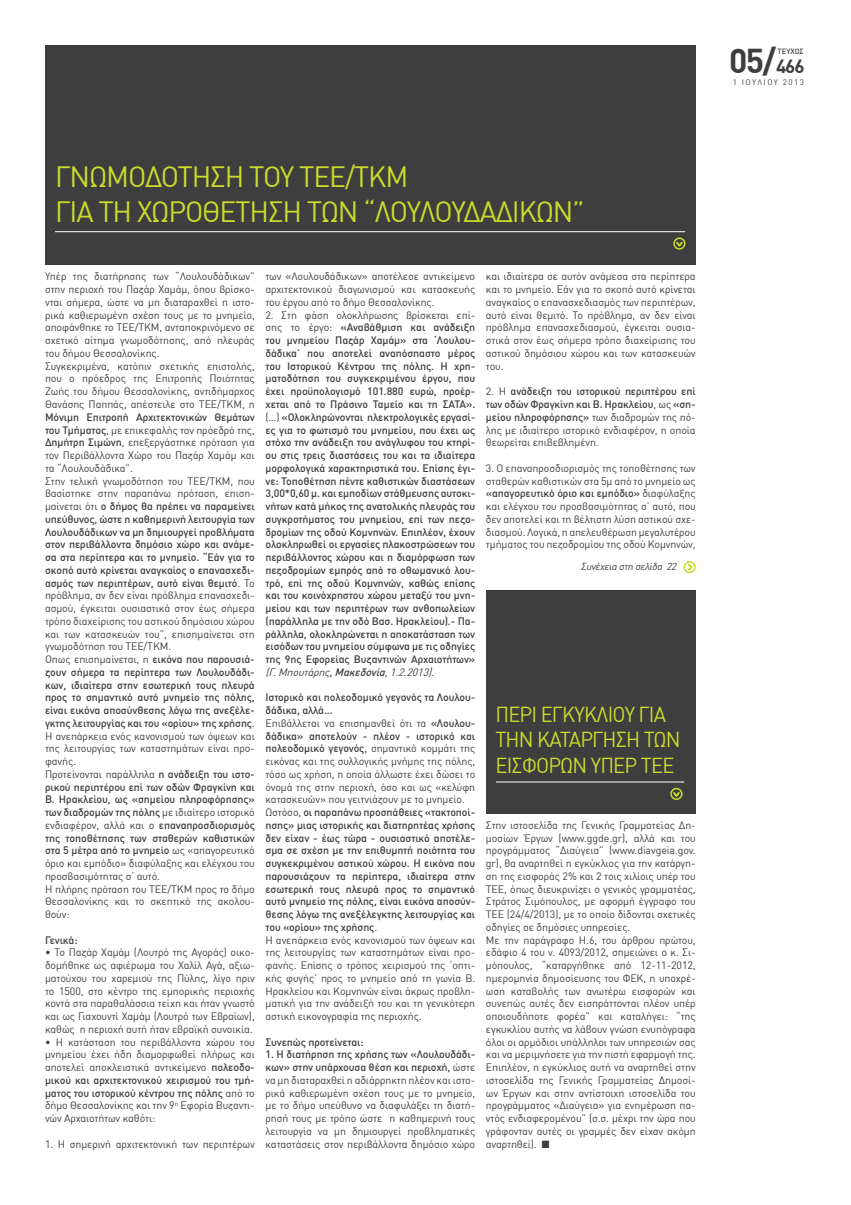
<style>
.page{position:relative;width:851px;height:1205px;background:#fff}
.page>*{position:absolute;margin:0;border:0;box-sizing:border-box;transform-origin:0 0}
.t1{font:700 33.75px "DIN Greek";color:#3e3e3f}
.t2{font:28.75px/34.5px "DIN Greek";letter-spacing:-.04em;color:#cadb2a}
.t3{font:21.25px/25.5px "DIN Greek";letter-spacing:-.04em;color:#cadb2a;scale:.95 1}
.t4{font:500 10.62px/12.8px "DIN Greek";letter-spacing:-.01em;color:#3e3e3f}
.t5{font:10.62px/12.8px "DIN Greek";letter-spacing:-.01em;color:#3e3e3f;text-align:justify}
.t6{font:italic 10px "DIN Greek";color:#3e3e3f}
.t7{font:8px "DIN Greek";letter-spacing:.18em;color:#3e3e3f}
.t8{font:500 7.5px "DIN Greek";color:#3e3e3f}
.s1{font-weight:400}
.s2{font-weight:500}
.s3{font-weight:400;font-style:italic}
.s4{font-style:italic}
.s5{font-size:18.75px}
</style>
<div class="page">
<svg style="left:686px;top:562px;width:8px;height:10px"></svg>
<div style="left:683px;top:561px;width:12px;height:12px;border:2px solid #cadb2a;border-radius:50%"></div>
<div style="left:486px;top:591px;width:209px;height:223px;background:#3e3e3f"></div>
<svg style="left:673px;top:792px;width:8px;height:7px"></svg>
<div style="left:670px;top:788px;width:12px;height:12px;border:2px solid #cadb2a;border-radius:50%"></div>
<hr style="left:496px;top:782px;width:188px;height:1px;background:#fff">
<div style="left:45px;top:45px;width:650px;height:220px;background:#3e3e3f"></div>
<svg style="left:676px;top:240px;width:8px;height:9px"></svg>
<div style="left:673px;top:237px;width:12px;height:13px;border:2px solid #cadb2a;border-radius:50%"></div>
<hr style="left:55px;top:231px;width:630px;height:1px;background:#fff">
<h2 class="t2" style="left:55px;top:160px;width:531px">ΓΝΩΜΟΔΟΤΗΣΗ ΤΟΥ ΤΕΕ/ΤΚΜ<br>ΓΙΑ ΤΗ ΧΩΡΟΘΕΤΗΣΗ ΤΩΝ “ΛΟΥΛΟΥΔΑΔΙΚΩΝ”</h2>
<p class="t5" style="left:45px;top:270px;width:211px;text-align:left">Υπέρ της διατήρησης των “Λουλουδάδικων” στην περιοχή του Παζάρ Χαμάμ, όπου βρίσκο&shy;νται σήμερα, ώστε να μη διαταραχθεί η ιστο&shy;ρικά καθιερωμένη σχέση τους με το μνημείο, αποφάνθηκε το ΤΕΕ/ΤΚΜ, ανταποκρινόμενο σε σχετικό αίτημα γνωμοδότησης, από πλευράς του δήμου Θεσσαλονίκης.<br>Συγκεκριμένα, κατόπιν σχετικής επιστολής, που ο πρόεδρος της Επιτροπής Ποιότητας Ζωής του δήμου Θεσσαλονίκης, αντιδήμαρχος Θανάσης Παππάς, απέστειλε στο ΤΕΕ/ΤΚΜ, η</p>
<p class="t4" style="left:45px;top:410px;width:211px">Μόνιμη Επιτροπή Αρχιτεκτονικών Θεμάτων του Τμήματος<span class="s1">, με επικεφαλής τον πρόεδρό της, </span>Δημήτρη Σιμώνη<span class="s1">, επεξεργάστηκε πρόταση για τον Περιβάλλοντα Χώρο του Παζάρ Χαμάμ και τα “Λουλουδάδικα”.<br>Στην τελική γνωμοδότηση του ΤΕΕ/ΤΚΜ, που βασίστηκε στην παραπάνω πρόταση, επιση&shy;μαίνεται ότι</span> ο δήμος θα πρέπει να παραμείνει υπεύθυνος, ώστε η καθημερινή λειτουργία των Λουλουδάδικων να μη δημιουργεί προβλήματα στον περιβάλλοντα δημόσιο χώρο και ανάμε&shy;σα στα περίπτερα και το μνημείο. “Εάν για το σκοπό αυτό κρίνεται αναγκαίος ο επανασχεδι&shy;ασμός των περιπτέρων, αυτό είναι θεμιτό<span class="s1">. Το πρόβλημα, αν δεν είναι πρόβλημα επανασχεδι&shy;ασμού, έγκειται ουσιαστικά στον έως σήμερα τρόπο διαχείρισης του αστικού δημόσιου χώρου και των κατασκευών του”, επισημαίνεται στη γνωμοδότηση του ΤΕΕ/ΤΚΜ.<br>Οπως επισημαίνεται, η</span> εικόνα που παρουσιά&shy;ζουν σήμερα τα περίπτερα των Λουλουδάδι&shy;κων, ιδιαίτερα στην εσωτερική τους πλευρά προς το σημαντικό αυτό μνημείο της πόλης, είναι εικόνα αποσύνθεσης λόγω της ανεξέλε&shy;γκτης λειτουργίας και του «ορίου» της χρήσης<span class="s1">.<br>Η ανεπάρκεια ενός κανονισμού των όψεων και της λειτουργίας των καταστημάτων είναι προ&shy;φανής.<br>Προτείνονται παράλληλα</span> η ανάδειξη του ιστο&shy;ρικού περιπτέρου επί των οδών Φραγκίνη και Β. Ηρακλείου, ως «σημείου πληροφόρησης» των διαδρομών της πόλης <span class="s1">με ιδιαίτερο ιστορικό ενδιαφέρον, αλλά και ο</span> επαναπροσδιορισμός της τοποθέτησης των σταθερών καθιστικών στα 5 μέτρα από το μνημείο <span class="s1">ως «απαγορευτικό όριο και εμπόδιο» διαφύλαξης και ελέγχου του προσβασιμότητας σ’ αυτό.<br>Η πλήρης πρόταση του ΤΕΕ/ΤΚΜ προς το δήμο Θεσσαλονίκης και το σκεπτικό της ακολου&shy;θούν:</span></p>
<p class="t4" style="left:45px;top:933px;width:34px">Γενικά:</p>
<p class="t5" style="left:45px;top:946px;width:211px">• Το Παζάρ Χαμάμ (Λουτρό της Αγοράς) οικο&shy;δομήθηκε ως αφιέρωμα τoυ Xαλίλ Aγά, αξιω&shy;ματούχου του χαρεμιού της Πύλης, λίγο πριν το 1500, στο κέντρο της εμπορικής περιοχής κοντά στα παραθαλάσσια τείχη και ήταν γνωστό και ως Γιαχουντί Χαμάμ (Λουτρό των Εβραίων), καθώς η περιοχή αυτή ήταν εβραϊκή συνοικία.</p>
<p class="t5" style="left:45px;top:1035px;width:211px">• Η κατάσταση του περιβάλλοντα χώρου του μνημείου έχει ήδη διαμορφωθεί πλήρως και αποτελεί αποκλειστικά αντικείμενο <span class="s2">πολεοδο&shy;μικού και αρχιτεκτονικού χειρισμού του τμή&shy;ματος του ιστορικού κέντρου της πόλης</span> από το δήμο Θεσσαλονίκης και την 9<sup>η</sup> Εφορία Βυζαντι&shy;νών Αρχαιοτήτων καθότι:</p>
<p class="t5" style="left:45px;top:1137px;width:211px">1. Η σημερινή αρχιτεκτονική των περιπτέρων</p>
<p class="t5" style="left:265px;top:270px;width:211px">των «Λουλουδάδικων» αποτέλεσε αντικείμενο αρχιτεκτονικού διαγωνισμού και κατασκευής του έργου από το δήμο Θεσσαλονίκης.</p>
<p class="t4" style="left:265px;top:308px;width:211px;text-align:justify"><span class="s1">2. Στη φάση ολοκλήρωσης βρίσκεται επί&shy;σης το έργο:</span> «Αναβάθμιση και ανάδειξη του μνημείου Παζάρ Χαμάμ» στα ‘Λουλου&shy;δάδικα’ που αποτελεί αναπόσπαστο μέρος του Ιστορικού Κέντρου της πόλης. Η χρη&shy;ματοδότηση του συγκεκριμένου έργου, που έχει προϋπολογισμό 101.880 ευρώ, προέρ&shy;χεται από το Πράσινο Ταμείο και τη ΣΑΤΑ». <span class="s1">(…)</span> «Ολοκληρώνονται ηλεκτρολογικές εργασί&shy;ες για το φωτισμό του μνημείου, που έχει ως στόχο την ανάδειξη του ανάγλυφου του κτηρί&shy;ου στις τρεις διαστάσεις του και τα ιδιαίτερα μορφολογικά χαρακτηριστικά του. Επίσης έγι&shy;νε: Τοποθέτηση πέντε καθιστικών διαστάσεων 3,00*0,60 μ. και εμποδίων στάθμευσης αυτοκι&shy;νήτων κατά μήκος της ανατολικής πλευράς του συγκροτήματος του μνημείου, επί των πεζο&shy;δρομίων της οδού Κομνηνών. Επιπλέον, έχουν ολοκληρωθεί οι εργασίες πλακοστρώσεων του περιβάλλοντος χώρου και η διαμόρφωση των πεζοδρομίων εμπρός από το οθωμανικό λου&shy;τρό, επί της οδού Κομνηνών, καθώς επίσης και του κοινόχρηστου χώρου μεταξύ του μνη&shy;μείου και των περιπτέρων των ανθοπωλείων (παράλληλα με την οδό Βασ. Ηρακλείου).- Πα&shy;ράλληλα, ολοκληρώνεται η αποκατάσταση των εισόδων του μνημείου σύμφωνα με τις οδηγίες της 9ης Εφορείας Βυζαντινών Αρχαιοτήτων» <span class="s3">(Γ.Μπουτάρης</span><span class="s4">,Μακεδονία</span><span class="s3">,1.2.2013).</span></p>
<p class="t4" style="left:265px;top:691px;width:211px">Ιστορικό και πολεοδομικό γεγονός τα Λουλου&shy;δάδικα, αλλά...<br><span class="s1">Επιβάλλεται να επισημανθεί ότι τα</span> «Λουλου&shy;δάδικα» αποτελούν - πλέον - ιστορικό και πολεοδομικό γεγονός<span class="s1">, σημαντικό κομμάτι της εικόνας και της συλλογικής μνήμης της πόλης, τόσο ως χρήση, η οποία άλλωστε έχει δώσει το όνομά της στην περιοχή, όσο και ως «κελύφη κατασκευών» που γειτνιάζουν με το μνημείο.<br>Ωστόσο,</span> οι παραπάνω προσπάθειες «τακτοποί&shy;ησης» μιας ιστορικής και διατηρητέας χρήσης δεν είχαν - έως τώρα - ουσιαστικό αποτέλε&shy;σμα σε σχέση με την επιθυμητή ποιότητα του συγκεκριμένου αστικού χώρου. Η εικόνα που παρουσιάζουν τα περίπτερα, ιδιαίτερα στην εσωτερική τους πλευρά προς το σημαντικό αυτό μνημείο της πόλης, είναι εικόνα αποσύν&shy;θεσης λόγω της ανεξέλεγκτης λειτουργίας και του «ορίου» της χρήσης<span class="s1">.<br>Η ανεπάρκεια ενός κανονισμού των όψεων και της λειτουργίας των καταστημάτων είναι προ&shy;φανής. Επίσης ο τρόπος χειρισμού της ‘οπτι&shy;κής φυγής’ προς το μνημείο από τη γωνία Β.<br>Ηρακλείου και Κομνηνών είναι άκρως προβλη&shy;ματική για την ανάδειξή του και τη γενικότερη αστική εικονογραφία της περιοχής.</span></p>
<p class="t4" style="left:265px;top:1035px;width:100px">Συνεπώς προτείνεται:</p>
<p class="t5" style="left:265px;top:1048px;width:211px"><span class="s2">1. Η διατήρηση της χρήσης των «Λουλουδάδι&shy;κων» στην υπάρχουσα θέση και περιοχή,</span> ώστε να μη διαταραχθεί η αδιάρρηκτη πλέον και ιστο&shy;ρικά καθιερωμένη σχέση τους με το μνημείο, με το δήμο υπεύθυνο να διαφυλάξει τη διατή&shy;ρησή τους με τρόπο ώστε η καθημερινή τους λειτουργία να μη δημιουργεί προβληματικές καταστάσεις στον περιβάλλοντα δημόσιο χώρο</p>
<p class="t5" style="left:486px;top:270px;width:211px">και ιδιαίτερα σε αυτόν ανάμεσα στα περίπτερα και το μνημείο. Εάν για το σκοπό αυτό κρίνεται αναγκαίος ο επανασχεδιασμός των περιπτέρων, αυτό είναι θεμιτό. Το πρόβλημα, αν δεν είναι πρόβλημα επανασχεδιασμού, έγκειται ουσια&shy;στικά στον έως σήμερα τρόπο διαχείρισης του αστικού δημόσιου χώρου και των κατασκευών του.</p>
<p class="t5" style="left:486px;top:385px;width:211px">2. Η <span class="s2">ανάδειξη του ιστορικού περιπτέρου επί των οδών Φραγκίνη και Β. Ηρακλείου</span>, ως <span class="s2">«ση&shy;μείου πληροφόρησης»</span> των διαδρομών της πό&shy;λης με ιδιαίτερο ιστορικό ενδιαφέρον, η οποία θεωρείται επιβεβλημένη.</p>
<p class="t5" style="left:486px;top:462px;width:211px">3. Ο επαναπροσδιορισμός της τοποθέτησης των σταθερών καθιστικών στα 5μ από το μνημείο ως <span class="s2">«απαγορευτικό όριο και εμπόδιο»</span> διαφύλαξης και ελέγχου του προσβασιμότητας σ’ αυτό, που δεν αποτελεί και τη βέλτιστη λύση αστικού σχε&shy;διασμού. Λογικά, η απελευθέρωση μεγαλυτέρου τμήματος του πεζοδρομίου της οδού Κομνηνών,</p>
<p class="t6" style="left:580px;top:561px;width:99px">Συνέχεια στη σελίδα 22</p>
<h3 class="t3" style="left:495px;top:702px;width:196px">ΠΕΡΙ ΕΓΚΥΚΛΙΟΥ ΓΙΑ<br>ΤΗΝ ΚΑΤΑΡΓΗΣΗ ΤΩΝ<br>ΕΙΣΦΟΡΩΝ ΥΠΕΡ ΤΕΕ</h3>
<p class="t5" style="left:486px;top:819px;width:211px;text-align:left">Στην ιστοσελίδα της Γενικής Γραμματείας Δη&shy;μοσίων Έργων (www.ggde.gr), αλλά και του προγράμματος “Διαύγεια” (www.diavgeia.gov. gr), θα αναρτηθεί η εγκύκλιος για την κατάργη&shy;ση της εισφοράς 2% και 2 τοις χιλίοις υπέρ του ΤΕΕ, όπως διευκρινίζει ο γενικός γραμματέας, Στράτος Σιμόπουλος, με αφορμή έγγραφο του ΤΕΕ (24/4/2013), με το οποίο δίδονται σχετικές οδηγίες σε δημόσιες υπηρεσίες.<br>Με την παράγραφο Η.6, του άρθρου πρώτου, εδάφιο 4 του ν. 4093/2012, σημειώνει ο κ. Σι&shy;μόπουλος, “καταργήθηκε από 12-11-2012, ημερομηνία δημοσίευσης του ΦΕΚ, η υποχρέ&shy;ωση καταβολής των ανωτέρω εισφορών και συνεπώς αυτές δεν εισπράττονται πλέον υπέρ οποιουδήποτε φορέα” και καταλήγει: “της εγκυκλίου αυτής να λάβουν γνώση ενυπόγραφα όλοι οι αρμόδιοι υπάλληλοι των υπηρεσιών σας και να μεριμνήσετε για την πιστή εφαρμογή της.<br>Επιπλέον, η εγκύκλιος αυτή να αναρτηθεί στην ιστοσελίδα της Γενικής Γραμματείας Δημοσί&shy;ων Έργων και στην αντίστοιχη ιστοσελίδα του προγράμματος «Διαύγεια» για ενημέρωση πα&shy;ντός ενδιαφερομένου” (σ.σ. μέχρι την ώρα που γράφονταν αυτές οι γραμμές δεν είχαν ακόμη αναρτηθεί). ■</p>
<h1 class="t1" style="left:729px;top:41px;width:77px">05/<span class="s5">466</span></h1>
<p class="t7" style="left:732px;top:78px;width:73px">1 IOYΛIΟΥ 2013</p>
<p class="t8" style="left:777px;top:47px;width:27px">ΤΕΥΧΟΣ</p>
</div>
